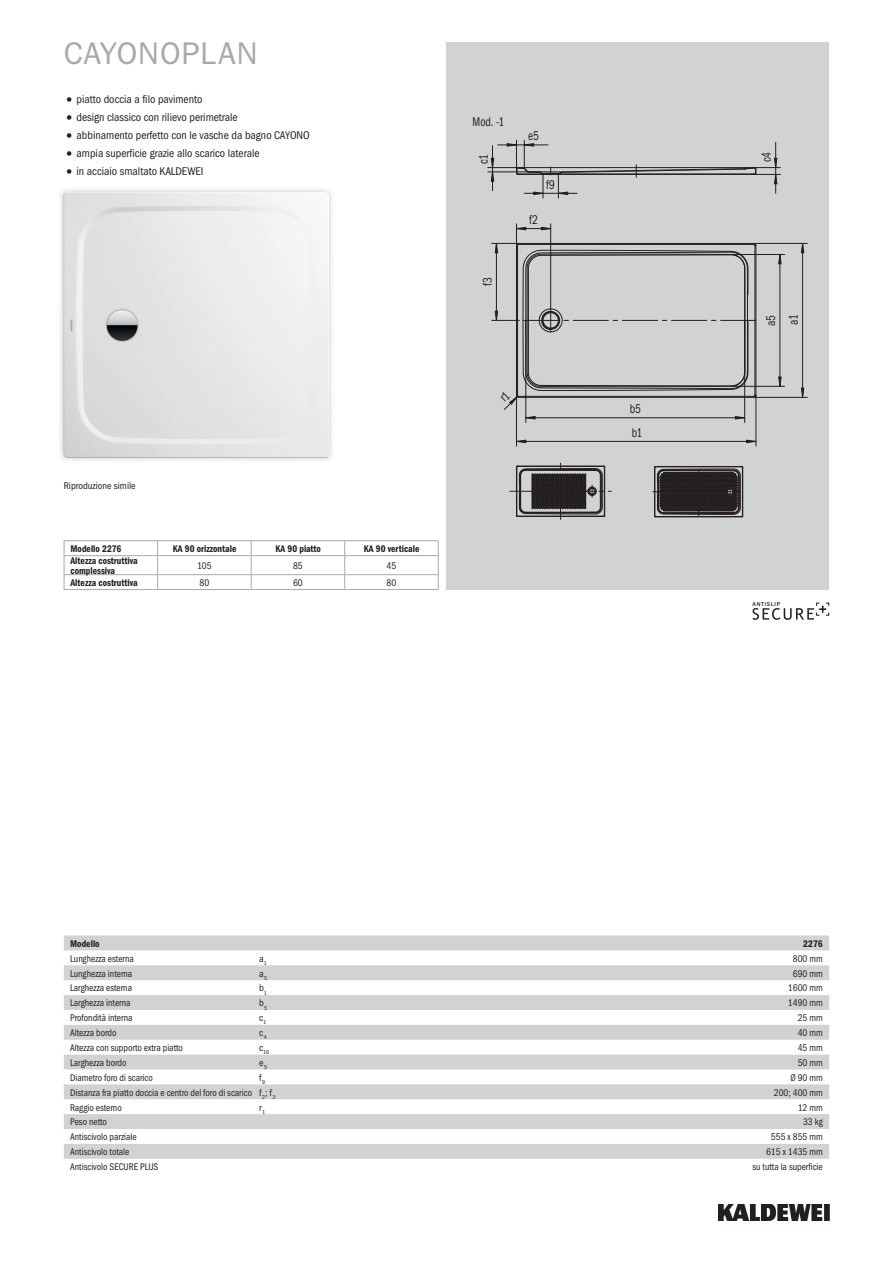
<style>
.page{position:relative;width:893px;height:1263px;background:#fff}
.page>*{position:absolute;margin:0;border:0;box-sizing:border-box;transform-origin:0 0}
.t1{font:31.5px "Franklin Gothic ITC";letter-spacing:.02em;color:#a8a9ad}
.t2{font:12.75px/23.5px "Franklin Gothic Cond ITC";letter-spacing:-.01em;color:#231f20;scale:.87 1}
.t3{font:11.25px "Franklin Gothic Cond ITC";color:#231f20}
.t4{font:9.75px "Franklin Gothic Cond ITC";color:#231f20;scale:.95 1}
.t5{font:600 9.75px/10.8px "Franklin Gothic Cond ITC";color:#231f20;scale:.95 1}
.t6{font:9.75px "Franklin Gothic Cond ITC";color:#231f20}
.t7{font:500 5.7px "Franklin Gothic LT Com";letter-spacing:.12em;color:#231f20}
.t8{font:5.7px "Franklin Gothic Cond ITC";color:#231f20}
.s1{font-size:15.75px}
</style>
<div class="page">
<img style="left:719px;top:1204px;width:110px;height:16px">
<div style="left:446px;top:43px;width:383px;height:547px;background:#d1d2d4"></div>
<hr style="left:756px;top:245px;width:1px;height:150px;background:#231f20">
<hr style="left:756px;top:395px;width:1px;height:51px;background:#231f20">
<hr style="left:802px;top:243px;width:1px;height:154px;background:#231f20">
<hr style="left:754px;top:243px;width:53px;height:1px;background:#231f20">
<hr style="left:754px;top:397px;width:53px;height:1px;background:#231f20">
<svg style="left:801px;top:243px;width:3px;height:10px"></svg>
<svg style="left:801px;top:388px;width:3px;height:10px"></svg>
<hr style="left:488px;top:167px;width:30px;height:1px;background:#231f20">
<hr style="left:488px;top:172px;width:53px;height:1px;background:#231f20">
<svg style="left:491px;top:140px;width:289px;height:58px"></svg>
<hr style="left:780px;top:254px;width:1px;height:132px;background:#231f20">
<hr style="left:731px;top:254px;width:54px;height:1px;background:#231f20">
<hr style="left:731px;top:386px;width:54px;height:1px;background:#231f20">
<svg style="left:778px;top:255px;width:3px;height:9px"></svg>
<svg style="left:778px;top:377px;width:3px;height:10px"></svg>
<img style="left:60px;top:189px;width:272px;height:272px">
<img style="left:64px;top:192px;width:3px;height:160px">
<div style="left:276px;top:192px;width:53px;height:266px;background:#eef0ef"></div>
<img style="left:64px;top:351px;width:1px;height:104px">
<svg style="left:64px;top:935px;width:765px;height:224px;fill:#d3d4d6"></svg>
<svg style="left:753px;top:602px;width:76px;height:18px"></svg>
<hr style="left:64px;top:540px;width:94px;height:1px;background:#a8a9ad">
<hr style="left:158px;top:540px;width:93px;height:1px;background:#a8a9ad">
<hr style="left:251px;top:540px;width:94px;height:1px;background:#a8a9ad">
<hr style="left:345px;top:540px;width:94px;height:1px;background:#a8a9ad">
<hr style="left:64px;top:555px;width:94px;height:1px;background:#a8a9ad">
<hr style="left:158px;top:555px;width:93px;height:1px;background:#a8a9ad">
<hr style="left:251px;top:555px;width:94px;height:1px;background:#a8a9ad">
<hr style="left:345px;top:555px;width:94px;height:1px;background:#a8a9ad">
<hr style="left:64px;top:574px;width:94px;height:1px;background:#a8a9ad">
<svg style="left:64px;top:541px;width:1px;height:48px"></svg>
<hr style="left:64px;top:589px;width:94px;height:1px;background:#a8a9ad">
<hr style="left:158px;top:574px;width:93px;height:1px;background:#a8a9ad">
<svg style="left:157px;top:541px;width:1px;height:48px"></svg>
<hr style="left:158px;top:589px;width:93px;height:1px;background:#a8a9ad">
<hr style="left:251px;top:574px;width:94px;height:1px;background:#a8a9ad">
<svg style="left:251px;top:541px;width:1px;height:48px"></svg>
<hr style="left:251px;top:589px;width:94px;height:1px;background:#a8a9ad">
<hr style="left:345px;top:574px;width:94px;height:1px;background:#a8a9ad">
<svg style="left:344px;top:541px;width:1px;height:48px"></svg>
<svg style="left:438px;top:541px;width:1px;height:48px"></svg>
<hr style="left:345px;top:589px;width:94px;height:1px;background:#a8a9ad">
<svg style="left:492px;top:223px;width:264px;height:297px"></svg>
<h1 class="t1" style="left:64px;top:34px;width:195px">CAYONOPLAN</h1>
<p class="t3" style="left:64px;top:93px;width:140px"><span class="s1">•</span> piatto doccia a filo pavimento</p>
<p class="t3" style="left:64px;top:111px;width:175px"><span class="s1">•</span> design classico con rilievo perimetrale</p>
<p class="t3" style="left:64px;top:129px;width:247px"><span class="s1">•</span> abbinamento perfetto con le vasche da bagno CAYONO</p>
<p class="t3" style="left:64px;top:147px;width:197px"><span class="s1">•</span> ampia superficie grazie allo scarico laterale</p>
<p class="t3" style="left:64px;top:164px;width:141px"><span class="s1">•</span> in acciaio smaltato KALDEWEI</p>
<h2 class="t2" style="left:473px;top:110px;width:38px">Mod. -1</h2>
<h2 class="t2" style="left:472px;top:164px;width:13px;rotate:-90deg">c1</h2>
<h2 class="t2" style="left:476px;top:286px;width:12px;rotate:-90deg">f3</h2>
<h2 class="t2" style="left:528px;top:124px;width:14px">e5</h2>
<h2 class="t2" style="left:546px;top:173px;width:12px">f9</h2>
<h2 class="t2" style="left:529px;top:208px;width:12px">f2</h2>
<p class="t6" style="left:64px;top:480px;width:73px">Riproduzione simile</p>
<p class="t5" style="left:70px;top:543px;width:55px">Modello 2276</p>
<p class="t5" style="left:173px;top:543px;width:69px">KA 90 orizzontale</p>
<p class="t5" style="left:275px;top:543px;width:49px">KA 90 piatto</p>
<p class="t5" style="left:364px;top:543px;width:60px">KA 90 verticale</p>
<p class="t5" style="left:70px;top:555px;width:72px">Altezza costruttiva complessiva</p>
<p class="t4" style="left:197px;top:560px;width:17px">105</p>
<p class="t4" style="left:293px;top:560px;width:12px">85</p>
<p class="t4" style="left:387px;top:560px;width:12px">45</p>
<p class="t5" style="left:70px;top:577px;width:72px">Altezza costruttiva</p>
<p class="t4" style="left:200px;top:577px;width:12px">80</p>
<p class="t4" style="left:293px;top:577px;width:12px">60</p>
<p class="t4" style="left:387px;top:577px;width:12px">80</p>
<h2 class="t2" style="left:630px;top:397px;width:16px">b5 b1</h2>
<h2 class="t2" style="left:755px;top:162px;width:14px;rotate:-90deg">c4</h2>
<h2 class="t2" style="left:759px;top:326px;width:14px;rotate:-90deg">a5</h2>
<h2 class="t2" style="left:782px;top:325px;width:14px;rotate:-90deg">a1</h2>
<p class="t7" style="left:753px;top:601px;width:29px">ANTISLIP</p>
<p class="t5" style="left:70px;top:938px;width:33px">Modello</p>
<p class="t5" style="left:803px;top:938px;width:22px">2276</p>
<p class="t4" style="left:70px;top:953px;width:69px">Lunghezza esterna</p>
<p class="t6" style="left:259px;top:953px;width:9px">a<sub>1</sub></p>
<p class="t4" style="left:793px;top:953px;width:33px">800 mm</p>
<p class="t4" style="left:70px;top:967px;width:67px">Lunghezza interna</p>
<p class="t6" style="left:259px;top:967px;width:9px">a<sub>5</sub></p>
<p class="t4" style="left:793px;top:967px;width:33px">690 mm</p>
<p class="t4" style="left:70px;top:982px;width:67px">Larghezza esterna</p>
<p class="t6" style="left:259px;top:982px;width:9px">b<sub>1</sub></p>
<p class="t4" style="left:788px;top:982px;width:38px">1600 mm</p>
<p class="t4" style="left:70px;top:997px;width:65px">Larghezza interna</p>
<p class="t6" style="left:259px;top:997px;width:9px">b<sub>5</sub></p>
<p class="t4" style="left:788px;top:997px;width:38px">1490 mm</p>
<p class="t4" style="left:70px;top:1012px;width:67px">Profondità interna</p>
<p class="t6" style="left:259px;top:1012px;width:8px">c<sub>1</sub></p>
<p class="t4" style="left:798px;top:1012px;width:28px">25 mm</p>
<p class="t4" style="left:70px;top:1027px;width:50px">Altezza bordo</p>
<p class="t6" style="left:259px;top:1027px;width:9px">c<sub>4</sub></p>
<p class="t4" style="left:798px;top:1027px;width:28px">40 mm</p>
<p class="t4" style="left:70px;top:1042px;width:120px">Altezza con supporto extra piatto</p>
<p class="t8" style="left:259px;top:1049px;width:11px"><sup>c</sup>16</p>
<p class="t4" style="left:798px;top:1042px;width:28px">45 mm</p>
<p class="t4" style="left:70px;top:1057px;width:61px">Larghezza bordo</p>
<p class="t6" style="left:259px;top:1057px;width:9px">e<sub>5</sub></p>
<p class="t4" style="left:798px;top:1057px;width:28px">50 mm</p>
<p class="t4" style="left:70px;top:1072px;width:89px">Diametro foro di scarico</p>
<p class="t6" style="left:259px;top:1072px;width:7px">f<sub>9</sub></p>
<p class="t4" style="left:790px;top:1072px;width:36px">Ø 90 mm</p>
<p class="t4" style="left:70px;top:1087px;width:218px">Distanza fra piatto doccia e centro del foro di scarico f<sub>2</sub>; f<sub>3</sub></p>
<p class="t4" style="left:774px;top:1087px;width:53px">200; 400 mm</p>
<p class="t4" style="left:70px;top:1101px;width:56px">Raggio esterno</p>
<p class="t6" style="left:259px;top:1101px;width:7px">r<sub>1</sub></p>
<p class="t4" style="left:798px;top:1101px;width:28px">12 mm</p>
<p class="t4" style="left:70px;top:1116px;width:40px">Peso netto</p>
<p class="t4" style="left:803px;top:1116px;width:22px">33 kg</p>
<p class="t4" style="left:70px;top:1131px;width:72px">Antiscivolo parziale</p>
<p class="t4" style="left:771px;top:1131px;width:56px">555 x 855 mm</p>
<p class="t4" style="left:70px;top:1146px;width:64px">Antiscivolo totale</p>
<p class="t4" style="left:766px;top:1146px;width:61px">615 x 1435 mm</p>
<p class="t4" style="left:70px;top:1161px;width:94px">Antiscivolo SECURE PLUS</p>
<p class="t4" style="left:752px;top:1161px;width:76px">su tutta la superficie</p>
</div>
